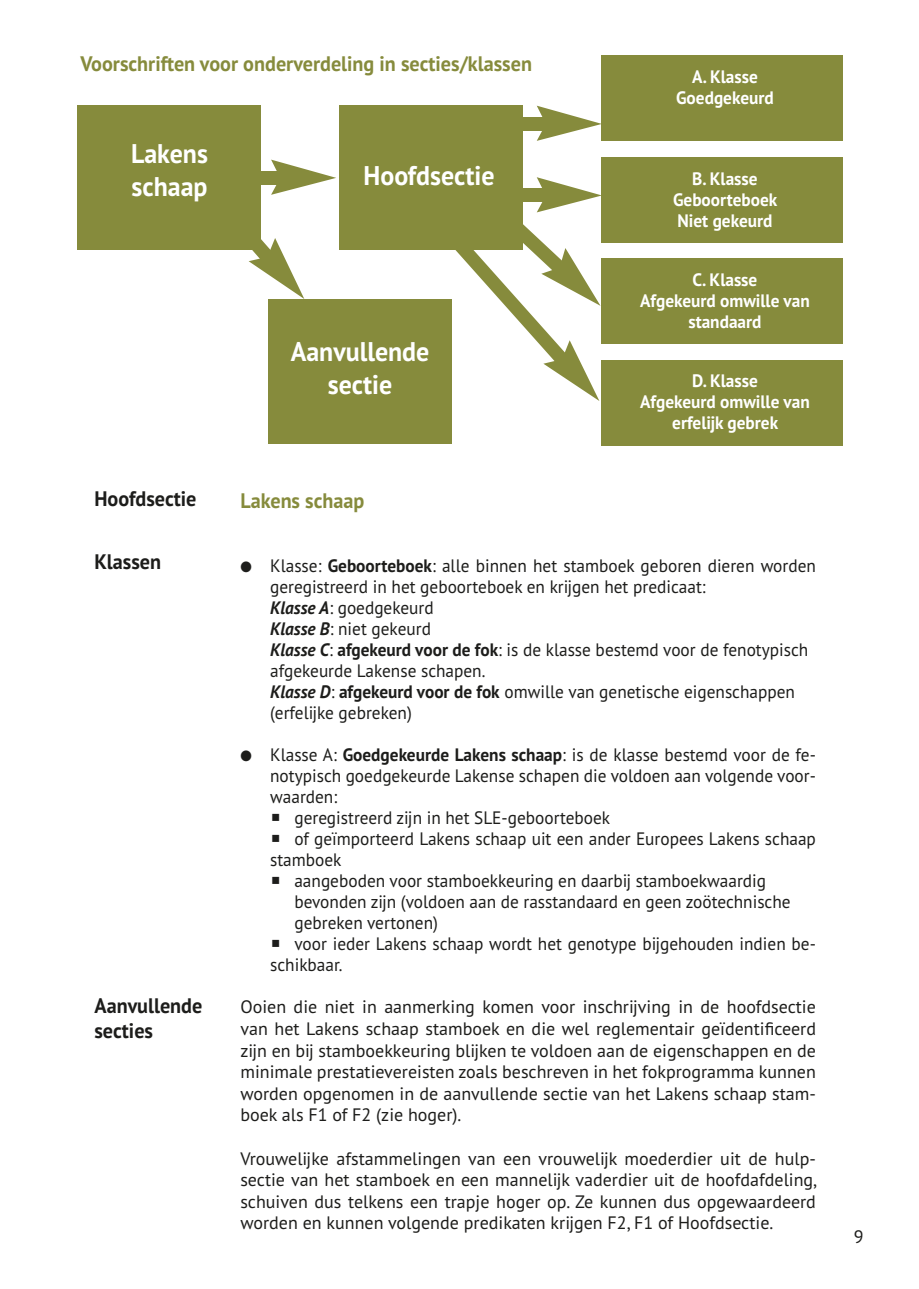
<style>
.page{position:relative;width:919px;height:1289px;background:#fff}
.page>*{position:absolute;margin:0;border:0;box-sizing:border-box;transform-origin:0 0}
.t1{font:700 27px/32.4px "PT Sans Pro";color:#fff;scale:.96 1}
.t2{font:700 21px "PT Sans Pro";color:#868b3c;scale:.96 1}
.t3{font:700 21px/25.2px "PT Sans Pro";color:#1d1d1b;scale:.96 1}
.t4{font:18px/21px "PT Sans Pro";color:#1d1d1b;scale:.96 1}
.t5{font:18px/21.6px "PT Sans Pro";color:#1d1d1b;text-align:justify}
.t6{font:700 18px/21px "PT Sans Pro";color:#fff;text-align:center;scale:.96 1}
.s1{font-weight:700}
.s2{font-weight:700;font-style:italic}
.s3{font-family:"Schnebel Sans Pro";font-size:21px}
</style>
<div class="page">
<div style="left:77px;top:105px;width:183px;height:145px;background:#868b3c"></div>
<div style="left:339px;top:105px;width:183px;height:145px;background:#868b3c"></div>
<div style="left:268px;top:299px;width:183px;height:145px;background:#868b3c"></div>
<div style="left:601px;top:55px;width:242px;height:86px;background:#868b3c"></div>
<div style="left:601px;top:157px;width:242px;height:85px;background:#868b3c"></div>
<div style="left:601px;top:258px;width:242px;height:86px;background:#868b3c"></div>
<div style="left:601px;top:360px;width:242px;height:85px;background:#868b3c"></div>
<div style="left:234px;top:171px;width:61px;height:14px;background:#868b3c"></div>
<svg style="left:271px;top:160px;width:65px;height:35px"></svg>
<div style="left:500px;top:117px;width:61px;height:14px;background:#868b3c"></div>
<svg style="left:536px;top:106px;width:65px;height:35px"></svg>
<svg style="left:248px;top:218px;width:56px;height:81px"></svg>
<svg style="left:451px;top:177px;width:151px;height:224px"></svg>
<p class="t2" style="left:81px;top:50px;width:471px">Voorschriften voor onderverdeling in secties/klassen</p>
<h1 class="t1" style="left:131px;top:137px;width:82px">Lakens schaap</h1>
<h1 class="t1" style="left:363px;top:158px;width:138px">Hoofdsectie</h1>
<p class="t3" style="left:94px;top:486px;width:108px">Hoofdsectie</p>
<h1 class="t1" style="left:291px;top:335px;width:146px;text-align:center">Aanvullende sectie</h1>
<p class="t2" style="left:240px;top:487px;width:131px">Lakens schaap</p>
<p class="t6" style="left:676px;top:66px;width:103px">A. Klasse<br>Goedgekeurd</p>
<p class="t6" style="left:673px;top:168px;width:110px">B. Klasse<br>Geboorteboek<br>Niet gekeurd</p>
<p class="t6" style="left:640px;top:269px;width:178px">C. Klasse<br>Afgekeurd omwille van standaard</p>
<p class="t6" style="left:640px;top:370px;width:178px">D. Klasse<br>Afgekeurd omwille van erfelijk gebrek</p>
<p class="t3" style="left:94px;top:549px;width:71px">Klassen</p>
<p class="t3" style="left:94px;top:992px;width:114px">Aanvullende secties</p>
<p class="t4" style="left:270px;top:554px;width:570px;text-indent:-30px">● Klasse: <span class="s1">Geboorteboek</span>: alle binnen het stamboek geboren dieren worden geregistreerd in het geboorteboek en krijgen het predicaat:<br><span class="s2">Klasse A</span>: goedgekeurd<br><span class="s2">Klasse B</span>: niet gekeurd<br><span class="s2">Klasse C</span>: <span class="s1">afgekeurd voor de fok</span>: is de klasse bestemd voor de fenotypisch afgekeurde Lakense schapen.<br><span class="s2">Klasse D</span>: <span class="s1">afgekeurd voor de fok</span> omwille van genetische eigenschappen (erfelijke gebreken)</p>
<p class="t4" style="left:270px;top:743px;width:570px;text-indent:-30px">● Klasse A: <span class="s1">Goedgekeurde Lakens schaap</span>: is de klasse bestemd voor de fe&shy;notypisch goedgekeurde Lakense schapen die voldoen aan volgende voor&shy;waarden:<br><span class="s3">▬</span> geregistreerd zijn in het SLE-geboorteboek<br><span class="s3">▬</span> of geïmporteerd Lakens schaap uit een ander Europees Lakens schaap stamboek<br><span class="s3">▬</span> aangeboden voor stamboekkeuring en daarbij stamboekwaardig</p>
<p class="t4" style="left:294px;top:890px;width:518px">bevonden zijn (voldoen aan de rasstandaard en geen zoötechnische</p>
<p class="t4" style="left:294px;top:911px;width:151px">gebreken vertonen)</p>
<p class="t4" style="left:270px;top:932px;width:570px"><span class="s3">▬</span> voor ieder Lakens schaap wordt het genotype bijgehouden indien be-</p>
<p class="t4" style="left:270px;top:953px;width:77px">schikbaar.</p>
<p class="t5" style="left:240px;top:995px;width:577px">Ooien die niet in aanmerking komen voor inschrijving in de hoofdsectie van het Lakens schaap stamboek en die wel reglementair geïdentificeerd zijn en bij stamboekkeuring blijken te voldoen aan de eigenschappen en de minimale prestatievereisten zoals beschreven in het fokprogramma kunnen worden opgenomen in de aanvullende sectie van het Lakens schaap stam&shy;boek als F1 of F2 (zie hoger).</p>
<p class="t5" style="left:240px;top:1146px;width:578px">Vrouwelijke afstammelingen van een vrouwelijk moederdier uit de hulp&shy;sectie van het stamboek en een mannelijk vaderdier uit de hoofdafdeling, schuiven dus telkens een trapje hoger op. Ze kunnen dus opgewaardeerd worden en kunnen volgende predikaten krijgen F2, F1 of Hoofdsectie.</p>
<p class="t5" style="left:853px;top:1225px;width:11px">9</p>
</div>
